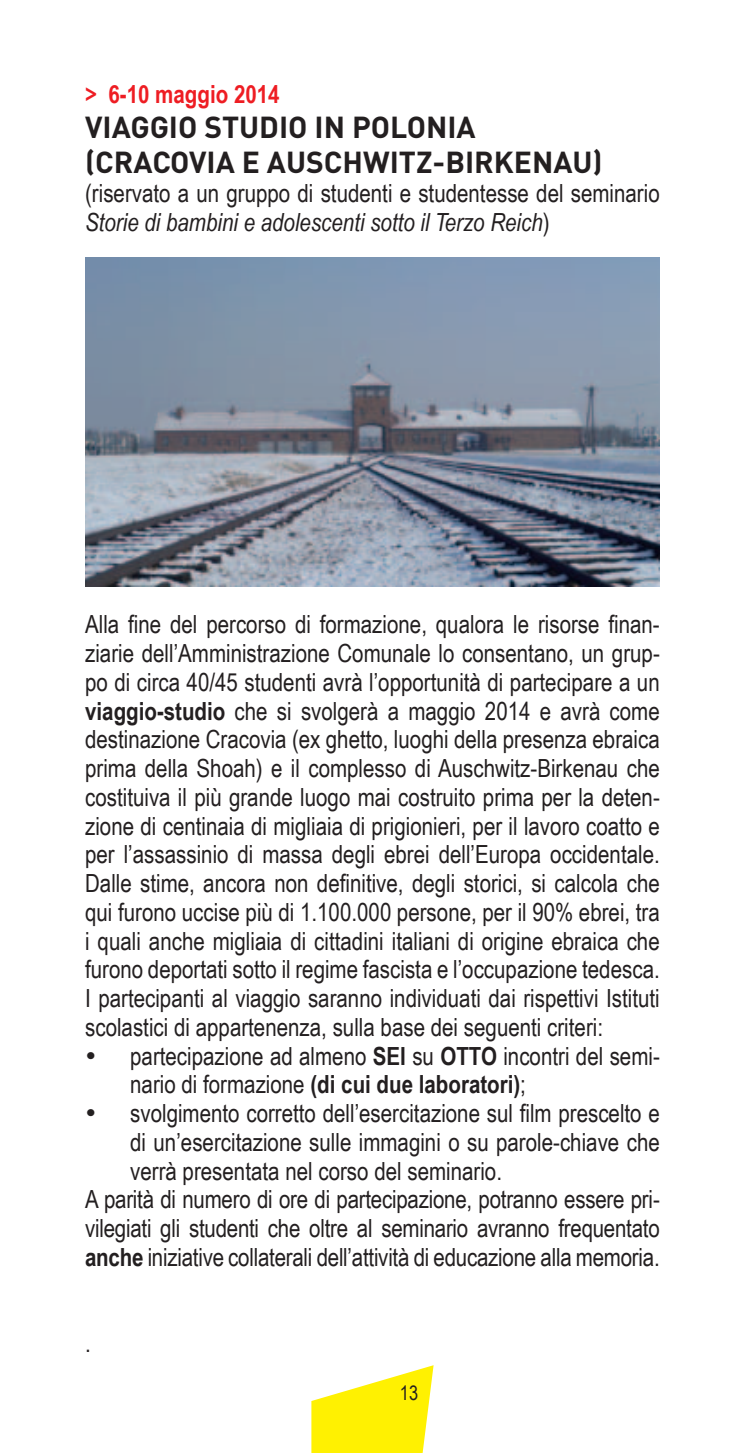
<style>
.page{position:relative;width:745px;height:1453px;background:#fff}
.page>*{position:absolute;margin:0;border:0;box-sizing:border-box;transform-origin:0 0}
.t1{font:700 30px/35px "DIN";color:#231f20}
.t2{font:25px/28.8px "Arial Narrow";color:#231f20}
.t3{font:700 25px "Arial Narrow";color:#ee1d23}
.t4{font:20px "Arial Narrow";color:#231f20}
.s1{font-style:italic}
.s2{font-weight:700}
</style>
<div class="page">
<svg style="left:311px;top:1365px;width:122px;height:88px"></svg>
<img style="left:85px;top:257px;width:574px;height:330px">
<p class="t3" style="left:85px;top:76px;width:196px">&gt; 6-10 maggio 2014</p>
<p class="t1" style="left:85px;top:109px;width:518px">VIAGGIO STUDIO IN POLONIA (CRACOVIA E AUSCHWITZ-BIRKENAU)</p>
<p class="t2" style="left:85px;top:178px;width:575px">(riservato a un gruppo di studenti e studentesse del seminario<br><span class="s1">Storie di bambini e adolescenti sotto il Terzo Reich</span>)</p>
<p class="t2" style="left:85px;top:609px;width:576px;text-align:justify">Alla fine del percorso di formazione, qualora le risorse finan&shy;ziarie dell’Amministrazione Comunale lo consentano, un grup&shy;po di circa 40/45 studenti avrà l’opportunità di partecipare a un <span class="s2">viaggio-studio</span> che si svolgerà a maggio 2014 e avrà come destinazione Cracovia (ex ghetto, luoghi della presenza ebraica prima della Shoah) e il complesso di Auschwitz-Birkenau che costituiva il più grande luogo mai costruito prima per la deten&shy;zione di centinaia di migliaia di prigionieri, per il lavoro coatto e per l’assassinio di massa degli ebrei dell’Europa occidentale.<br>Dalle stime, ancora non definitive, degli storici, si calcola che qui furono uccise più di 1.100.000 persone, per il 90% ebrei, tra i quali anche migliaia di cittadini italiani di origine ebraica che furono deportati sotto il regime fascista e l’occupazione tedesca.<br>I partecipanti al viaggio saranno individuati dai rispettivi Istituti scolastici di appartenenza, sulla base dei seguenti criteri:</p>
<p class="t2" style="left:130px;top:1040px;width:530px;text-indent:-45px">• partecipazione ad almeno <span class="s2">SEI</span> su <span class="s2">OTTO</span> incontri del semi&shy;nario di formazione <span class="s2">(di cui due laboratori)</span>;</p>
<p class="t2" style="left:85px;top:1098px;width:576px">• svolgimento corretto dell’esercitazione sul film prescelto e</p>
<p class="t2" style="left:130px;top:1127px;width:530px">di un’esercitazione sulle immagini o su parole-chiave che</p>
<p class="t2" style="left:130px;top:1155px;width:373px">verrà presentata nel corso del seminario.</p>
<p class="t2" style="left:85px;top:1184px;width:576px">A parità di numero di ore di partecipazione, potranno essere pri-</p>
<p class="t2" style="left:85px;top:1213px;width:575px">vilegiati gli studenti che oltre al seminario avranno frequentato</p>
<p class="t2" style="left:85px;top:1242px;width:575px"><span class="s2">anche</span> iniziative collaterali dell’attività di educazione alla memoria.</p>
<p class="t2" style="left:85px;top:1328px;width:7px">.</p>
<p class="t4" style="left:399px;top:1378px;width:20px">13</p>
</div>
